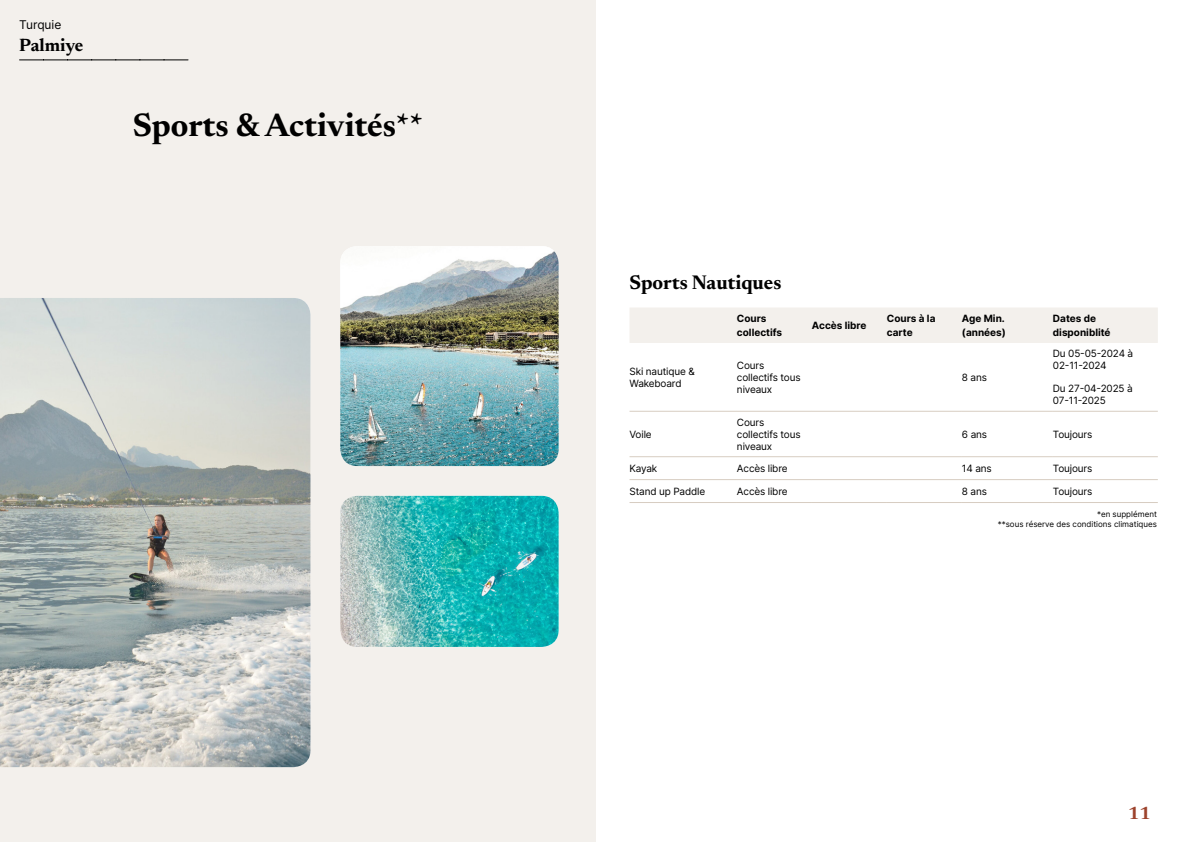
<style>
.page{position:relative;width:1191px;height:842px;background:#fff}
.page>*{position:absolute;margin:0;border:0;box-sizing:border-box;transform-origin:0 0}
.t1{font:700 33px "Newsreader 24 pt";color:#000}
.t2{font:700 20px "Newsreader 24 pt";color:#000}
.t3{font:700 18px "Newsreader 24 pt";color:#000}
.t4{font:700 18px "Newsreader 24 pt";color:#9d432c}
.t5{font:12px "Inter";color:#000}
.t6{font:10px/12px "Inter";letter-spacing:-.015em;color:#000}
.t7{font:700 10px/14px "Inter";color:#000}
.t8{font:8px/9.6px "Inter";color:#000;text-align:right}
</style>
<div class="page">
<div style="left:0;top:0;width:595px;height:842px;background:#f3f0ec"></div>
<img style="left:340px;top:246px;width:218px;height:220px">
<img style="left:0;top:298px;width:310px;height:469px">
<img style="left:340px;top:496px;width:218px;height:151px">
<svg style="left:20px;top:60px;width:168px;height:1px"></svg>
<div style="left:630px;top:308px;width:527px;height:35px;background:#f3f0ec"></div>
<hr style="left:629px;top:411px;width:108px;height:1px;background:#d7cdc1">
<hr style="left:737px;top:411px;width:75px;height:1px;background:#d7cdc1">
<hr style="left:812px;top:411px;width:75px;height:1px;background:#d7cdc1">
<hr style="left:887px;top:411px;width:75px;height:1px;background:#d7cdc1">
<hr style="left:962px;top:411px;width:91px;height:1px;background:#d7cdc1">
<hr style="left:1053px;top:411px;width:104px;height:1px;background:#d7cdc1">
<hr style="left:629px;top:456px;width:108px;height:1px;background:#d7cdc1">
<hr style="left:737px;top:456px;width:75px;height:1px;background:#d7cdc1">
<hr style="left:812px;top:456px;width:75px;height:1px;background:#d7cdc1">
<hr style="left:887px;top:456px;width:75px;height:1px;background:#d7cdc1">
<hr style="left:962px;top:456px;width:91px;height:1px;background:#d7cdc1">
<hr style="left:1053px;top:456px;width:104px;height:1px;background:#d7cdc1">
<hr style="left:629px;top:479px;width:108px;height:1px;background:#d7cdc1">
<hr style="left:737px;top:479px;width:75px;height:1px;background:#d7cdc1">
<hr style="left:812px;top:479px;width:75px;height:1px;background:#d7cdc1">
<hr style="left:887px;top:479px;width:75px;height:1px;background:#d7cdc1">
<hr style="left:962px;top:479px;width:91px;height:1px;background:#d7cdc1">
<hr style="left:1053px;top:479px;width:104px;height:1px;background:#d7cdc1">
<hr style="left:629px;top:502px;width:108px;height:1px;background:#d7cdc1">
<hr style="left:737px;top:502px;width:75px;height:1px;background:#d7cdc1">
<hr style="left:812px;top:502px;width:75px;height:1px;background:#d7cdc1">
<hr style="left:887px;top:502px;width:75px;height:1px;background:#d7cdc1">
<hr style="left:962px;top:502px;width:91px;height:1px;background:#d7cdc1">
<hr style="left:1053px;top:502px;width:104px;height:1px;background:#d7cdc1">
<p class="t5" style="left:19px;top:15px;width:44px">Turquie</p>
<h3 class="t3" style="left:19px;top:32px;width:66px">Palmiye</h3>
<h1 class="t1" style="left:133px;top:101px;width:292px">Sports &amp; Activités**</h1>
<h2 class="t2" style="left:629px;top:268px;width:153px">Sports Nautiques</h2>
<p class="t7" style="left:737px;top:311px;width:47px">Cours collectifs</p>
<p class="t7" style="left:812px;top:318px;width:56px">Accès libre</p>
<p class="t7" style="left:887px;top:311px;width:50px">Cours à la carte</p>
<p class="t7" style="left:962px;top:311px;width:45px">Age Min. (années)</p>
<p class="t7" style="left:1053px;top:311px;width:59px">Dates de disponiblité</p>
<p class="t6" style="left:629px;top:365px;width:67px">Ski nautique &amp;<br>Wakeboard</p>
<p class="t6" style="left:737px;top:359px;width:65px">Cours collectifs tous niveaux</p>
<p class="t6" style="left:1053px;top:347px;width:82px">Du 05-05-2024 à<br>02-11-2024</p>
<p class="t6" style="left:1053px;top:382px;width:81px">Du 27-04-2025 à<br>07-11-2025</p>
<p class="t6" style="left:962px;top:371px;width:27px">8 ans</p>
<p class="t6" style="left:629px;top:428px;width:24px">Voile</p>
<p class="t6" style="left:737px;top:416px;width:65px">Cours collectifs tous niveaux</p>
<p class="t6" style="left:962px;top:428px;width:27px">6 ans</p>
<p class="t6" style="left:1053px;top:428px;width:41px">Toujours</p>
<p class="t6" style="left:629px;top:462px;width:29px">Kayak</p>
<p class="t6" style="left:737px;top:462px;width:52px">Accès libre</p>
<p class="t6" style="left:962px;top:462px;width:31px">14 ans</p>
<p class="t6" style="left:1053px;top:462px;width:41px">Toujours</p>
<p class="t6" style="left:629px;top:485px;width:77px">Stand up Paddle</p>
<p class="t6" style="left:737px;top:485px;width:52px">Accès libre</p>
<p class="t6" style="left:962px;top:485px;width:27px">8 ans</p>
<p class="t6" style="left:1053px;top:485px;width:41px">Toujours</p>
<p class="t8" style="left:997px;top:509px;width:161px">*en supplément<br>**sous réserve des conditions climatiques</p>
<h3 class="t4" style="left:1128px;top:800px;width:24px">11</h3>
</div>
